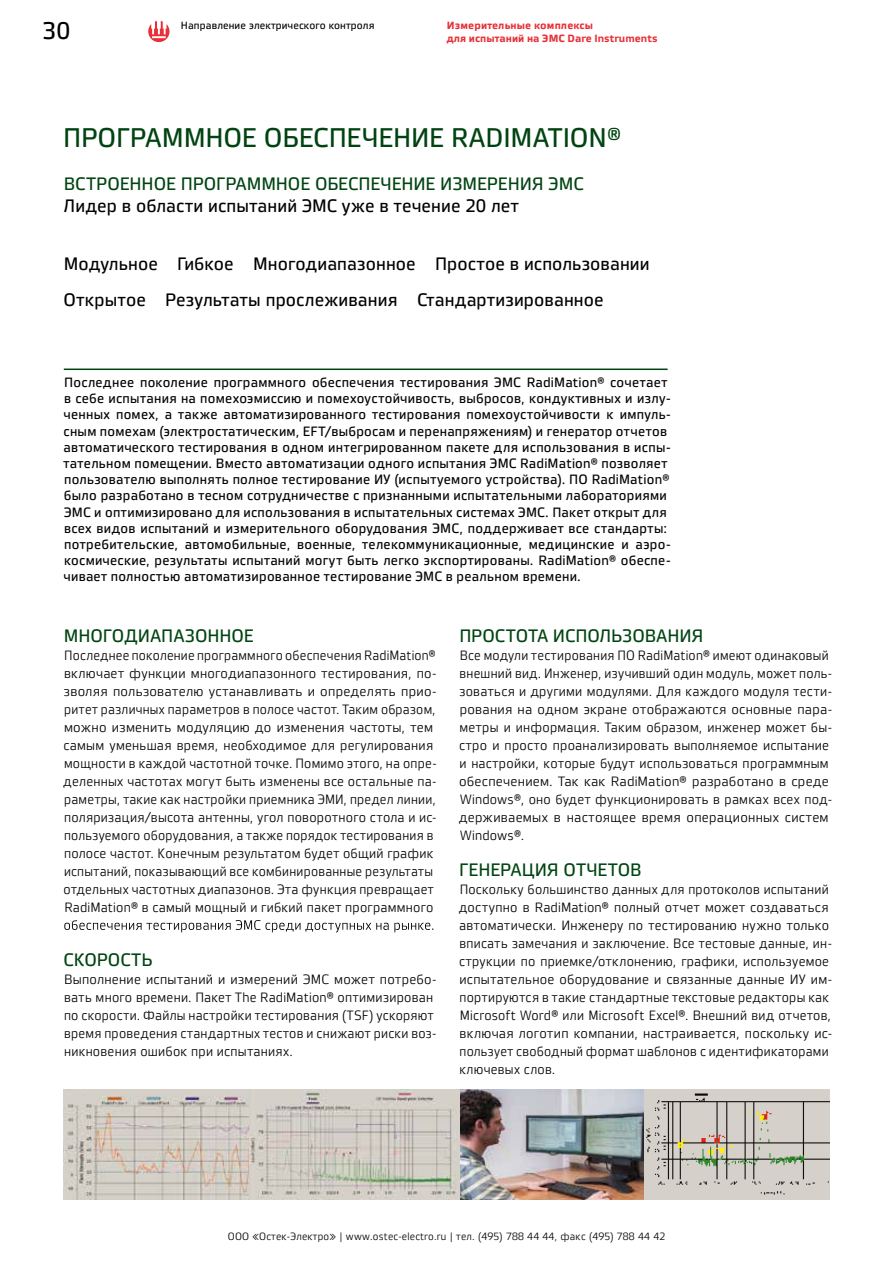
<style>
.page{position:relative;width:893px;height:1263px;background:#fff}
.page>*{position:absolute;margin:0;border:0;box-sizing:border-box;transform-origin:0 0}
.t1{font:27px "Vida 32 Pro";letter-spacing:-.005em;color:#041}
.t2{font:24px "Vida 32 Pro";color:#000}
.t3{font:18px/36px "Vida 32 Pro";letter-spacing:.005em;color:#000}
.t4{font:18px "Vida 32 Pro";color:#041}
.t5{font:13.5px/18px "Vida 31 Pro";letter-spacing:.02em;color:#000}
.t6{font:13.5px/16.2px "Vida 32 Pro";letter-spacing:.02em;color:#000}
.t7{font:10.5px "Vida 31 Pro";letter-spacing:.02em;color:#000}
.t8{font:700 10.5px/12.6px "Vida 32 Pro";letter-spacing:.005em;color:#e73037}
.t9{font:10.5px "Vida 32 Pro";letter-spacing:.01em;color:#000}
</style>
<div class="page">
<hr style="left:64px;top:368px;width:604px;height:2px;background:#041">
<svg style="left:64px;top:920px;width:369px;height:12px"></svg>
<img style="left:64px;top:1089px;width:765px;height:110px">
<svg style="left:148px;top:21px;width:21px;height:21px"></svg>
<h2 class="t2" style="left:43px;top:13px;width:29px">30</h2>
<p class="t9" style="left:181px;top:18px;width:195px">Направление электрического контроля</p>
<p class="t8" style="left:447px;top:19px;width:212px">Измерительные комплексы<br>для испытаний на ЭМС Dare Instruments</p>
<h1 class="t1" style="left:63px;top:118px;width:560px">ПРОГРАММНОЕ ОБЕСПЕЧЕНИЕ RADIMATION®</h1>
<h3 class="t4" style="left:64px;top:171px;width:521px">ВСТРОЕННОЕ ПРОГРАММНОЕ ОБЕСПЕЧЕНИЕ ИЗМЕРЕНИЯ ЭМС</h3>
<h3 class="t3" style="left:64px;top:187px;width:457px">Лидер в области испытаний ЭМС уже в течение 20 лет</h3>
<h3 class="t3" style="left:63px;top:245px;width:588px">Модульное Гибкое Многодиапазонное Простое в использовании<br>Открытое Результаты прослеживания Стандартизированное</h3>
<p class="t6" style="left:63px;top:374px;width:609px">Последнее поколение программного обеспечения тестирования ЭМС RadiMation® сочетает в себе испытания на помехоэмиссию и помехоустойчивость, выбросов, кондуктивных и излу&shy;ченных помех, а также автоматизированного тестирования помехоустойчивости к импуль&shy;сным помехам (электростатическим, EFT/выбросам и перенапряжениям) и генератор отчетов автоматического тестирования в одном интегрированном пакете для использования в испы&shy;тательном помещении. Вместо автоматизации одного испытания ЭМС RadiMation® позволяет пользователю выполнять полное тестирование ИУ (испытуемого устройства). ПО RadiMation® было разработано в тесном сотрудничестве с признанными испытательными лабораториями ЭМС и оптимизировано для использования в испытательных системах ЭМС. Пакет открыт для всех видов испытаний и измерительного оборудования ЭМС, поддерживает все стандарты: потребительские, автомобильные, военные, телекоммуникационные, медицинские и аэро&shy;космические, результаты испытаний могут быть легко экспортированы. RadiMation® обеспе&shy;чивает полностью автоматизированное тестирование ЭМС в реальном времени.</p>
<h3 class="t4" style="left:64px;top:622px;width:191px">МНОГОДИАПАЗОННОЕ</h3>
<p class="t5" style="left:64px;top:645px;width:375px">Последнее поколение программного обеспечения RadiMation® включает функции многодиапазонного тестирования, по&shy;зволяя пользователю устанавливать и определять прио&shy;ритет различных параметров в полосе частот. Таким образом, можно изменить модуляцию до изменения частоты, тем самым уменьшая время, необходимое для регулирования мощности в каждой частотной точке. Помимо этого, на опре&shy;деленных частотах могут быть изменены все остальные па&shy;раметры, такие как настройки приемника ЭМИ, предел линии, поляризация/высота антенны, угол поворотного стола и ис&shy;пользуемого оборудования, а также порядок тестирования в полосе частот. Конечным результатом будет общий график испытаний, показывающий все комбинированные результаты отдельных частотных диапазонов. Эта функция превращает RadiMation® в самый мощный и гибкий пакет программного</p>
<h3 class="t4" style="left:63px;top:946px;width:90px">СКОРОСТЬ</h3>
<p class="t5" style="left:64px;top:969px;width:374px">Выполнение испытаний и измерений ЭМС может потребо&shy;вать много времени. Пакет The RadiMation® оптимизирован по скорости. Файлы настройки тестирования (TSF) ускоряют время проведения стандартных тестов и снижают риски воз&shy;никновения ошибок при испытаниях.</p>
<h3 class="t4" style="left:459px;top:622px;width:246px">ПРОСТОТА ИСПОЛЬЗОВАНИЯ</h3>
<p class="t5" style="left:459px;top:645px;width:375px">Все модули тестирования ПО RadiMation® имеют одинаковый внешний вид. Инженер, изучивший один модуль, может поль&shy;зоваться и другими модулями. Для каждого модуля тести&shy;рования на одном экране отображаются основные пара&shy;метры и информация. Таким образом, инженер может бы&shy;стро и просто проанализировать выполняемое испытание и настройки, которые будут использоваться программным обеспечением. Так как RadiMation® разработано в среде Windows®, оно будет функционировать в рамках всех под&shy;держиваемых в настоящее время операционных систем Windows®.</p>
<h3 class="t4" style="left:459px;top:856px;width:184px">ГЕНЕРАЦИЯ ОТЧЕТОВ</h3>
<p class="t5" style="left:459px;top:879px;width:375px">Поскольку большинство данных для протоколов испытаний доступно в RadiMation® полный отчет может создаваться автоматически. Инженеру по тестированию нужно только вписать замечания и заключение. Все тестовые данные, ин&shy;струкции по приемке/отклонению, графики, используемое испытательное оборудование и связанные данные ИУ им&shy;портируются в такие стандартные текстовые редакторы как Microsoft Word® или Microsoft Excel®. Внешний вид отчетов, включая логотип компании, настраивается, поскольку ис&shy;пользует свободный формат шаблонов с идентификаторами ключевых слов.</p>
<p class="t7" style="left:228px;top:1229px;width:439px">ООО «Остек-Электро» | www.ostec-electro.ru | тел. (495) 788 44 44, факс (495) 788 44 42</p>
</div>
